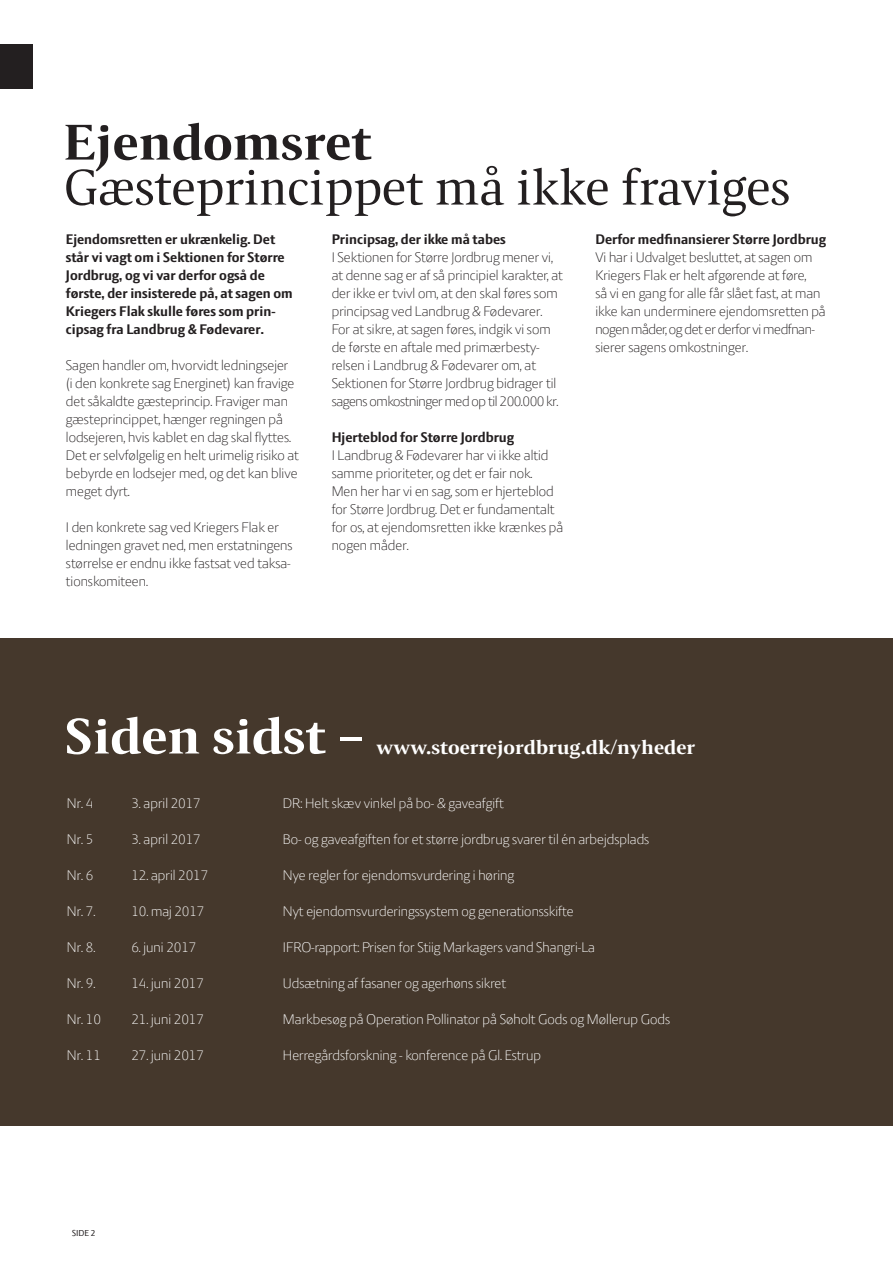
<style>
.page{position:relative;width:893px;height:1263px;background:#fff}
.page>*{position:absolute;margin:0;border:0;box-sizing:border-box;transform-origin:0 0}
.t1{font:54px "Press Serif";color:#231f20}
.t2{font:700 54px "Press Serif";color:#231f20}
.t3{font:700 54px "Press Serif";color:#fff}
.t4{font:700 21px "Press Serif";color:#fff}
.t5{font:300 15px/18px "LF Press Sans";color:#231f20}
.t6{font:300 15px "LF Press Sans";color:#fff}
.t7{font:700 15px/18px "LF Press Sans";color:#231f20}
.t8{font:9.3px "LF Press Sans";color:#231f20}
</style>
<div class="page">
<div style="left:0;top:638px;width:893px;height:488px;background:#45382c"></div>
<div style="left:0;top:45px;width:32px;height:44px;background:#231f20"></div>
<h1 class="t2" style="left:64px;top:114px;width:310px">Ejendomsret</h1>
<h1 class="t1" style="left:64px;top:159px;width:727px">Gæsteprincippet må ikke fraviges</h1>
<p class="t7" style="left:66px;top:230px;width:228px">Ejendomsretten er ukrænkelig. Det står vi vagt om i Sektionen for Større Jordbrug, og vi var derfor også de første, der insisterede på, at sagen om Kriegers Flak skulle føres som prin&shy;cipsag fra Landbrug &amp; Fødevarer.</p>
<p class="t5" style="left:66px;top:356px;width:234px">Sagen handler om, hvorvidt ledningsejer<br>(i den konkrete sag Energinet) kan fravige det såkaldte gæsteprincip. Fraviger man gæsteprincippet, hænger regningen på lodsejeren, hvis kablet en dag skal flyttes.<br>Det er selvfølgelig en helt urimelig risiko at bebyrde en lodsejer med, og det kan blive meget dyrt.</p>
<p class="t5" style="left:66px;top:518px;width:228px">I den konkrete sag ved Kriegers Flak er ledningen gravet ned, men erstatningens størrelse er endnu ikke fastsat ved taksa&shy;tionskomiteen.</p>
<p class="t7" style="left:332px;top:230px;width:175px">Principsag, der ikke må tabes</p>
<p class="t5" style="left:332px;top:248px;width:233px">I Sektionen for Større Jordbrug mener vi, at denne sag er af så principiel karakter, at der ikke er tvivl om, at den skal føres som principsag ved Landbrug &amp; Fødevarer.<br>For at sikre, at sagen føres, indgik vi som de første en aftale med primærbesty&shy;relsen i Landbrug &amp; Fødevarer om, at Sektionen for Større Jordbrug bidrager til sagens omkostninger med op til 200.000 kr.</p>
<p class="t7" style="left:332px;top:428px;width:184px">Hjerteblod for Større Jordbrug</p>
<p class="t5" style="left:332px;top:446px;width:233px">I Landbrug &amp; Fødevarer har vi ikke altid samme prioriteter, og det er fair nok.<br>Men her har vi en sag, som er hjerteblod for Større Jordbrug. Det er fundamentalt for os, at ejendomsretten ikke krænkes på nogen måder.</p>
<p class="t7" style="left:595px;top:230px;width:232px">Derfor medfinansierer Større Jordbrug</p>
<p class="t5" style="left:595px;top:248px;width:232px">Vi har i Udvalget besluttet, at sagen om Kriegers Flak er helt afgørende at føre,<br>så vi en gang for alle får slået fast, at man ikke kan underminere ejendomsretten på nogen måder, og det er derfor vi medfnan&shy;sierer sagens omkostninger.</p>
<h1 class="t3" style="left:64px;top:707px;width:302px">Siden sidst –</h1>
<h2 class="t4" style="left:376px;top:736px;width:320px">www.stoerrejordbrug.dk/nyheder</h2>
<p class="t6" style="left:67px;top:795px;width:28px">Nr. 4</p>
<p class="t6" style="left:131px;top:795px;width:71px">3. april 2017</p>
<p class="t6" style="left:283px;top:795px;width:222px">DR: Helt skæv vinkel på bo- &amp; gaveafgift</p>
<p class="t6" style="left:67px;top:831px;width:28px">Nr. 5</p>
<p class="t6" style="left:131px;top:831px;width:71px">3. april 2017</p>
<p class="t6" style="left:283px;top:831px;width:368px">Bo- og gaveafgiften for et større jordbrug svarer til én arbejdsplads</p>
<p class="t6" style="left:67px;top:867px;width:28px">Nr. 6</p>
<p class="t6" style="left:131px;top:867px;width:78px">12. april 2017</p>
<p class="t6" style="left:283px;top:867px;width:233px">Nye regler for ejendomsvurdering i høring</p>
<p class="t6" style="left:67px;top:903px;width:30px">Nr. 7.</p>
<p class="t6" style="left:131px;top:903px;width:74px">10. maj 2017</p>
<p class="t6" style="left:283px;top:903px;width:292px">Nyt ejendomsvurderingssystem og generationsskifte</p>
<p class="t6" style="left:67px;top:939px;width:30px">Nr. 8.</p>
<p class="t6" style="left:131px;top:939px;width:66px">6. juni 2017</p>
<p class="t6" style="left:283px;top:939px;width:313px">IFRO-rapport: Prisen for Stiig Markagers vand Shangri-La</p>
<p class="t6" style="left:67px;top:975px;width:30px">Nr. 9.</p>
<p class="t6" style="left:131px;top:975px;width:74px">14. juni 2017</p>
<p class="t6" style="left:283px;top:975px;width:225px">Udsætning af fasaner og agerhøns sikret</p>
<p class="t6" style="left:67px;top:1011px;width:35px">Nr. 10</p>
<p class="t6" style="left:131px;top:1011px;width:74px">21. juni 2017</p>
<p class="t6" style="left:283px;top:1011px;width:389px">Markbesøg på Operation Pollinator på Søholt Gods og Møllerup Gods</p>
<p class="t6" style="left:67px;top:1047px;width:35px">Nr. 11</p>
<p class="t6" style="left:131px;top:1047px;width:74px">27. juni 2017</p>
<p class="t6" style="left:283px;top:1047px;width:260px">Herregårdsforskning - konference på Gl. Estrup</p>
<p class="t8" style="left:72px;top:1227px;width:25px">SIDE 2</p>
</div>
